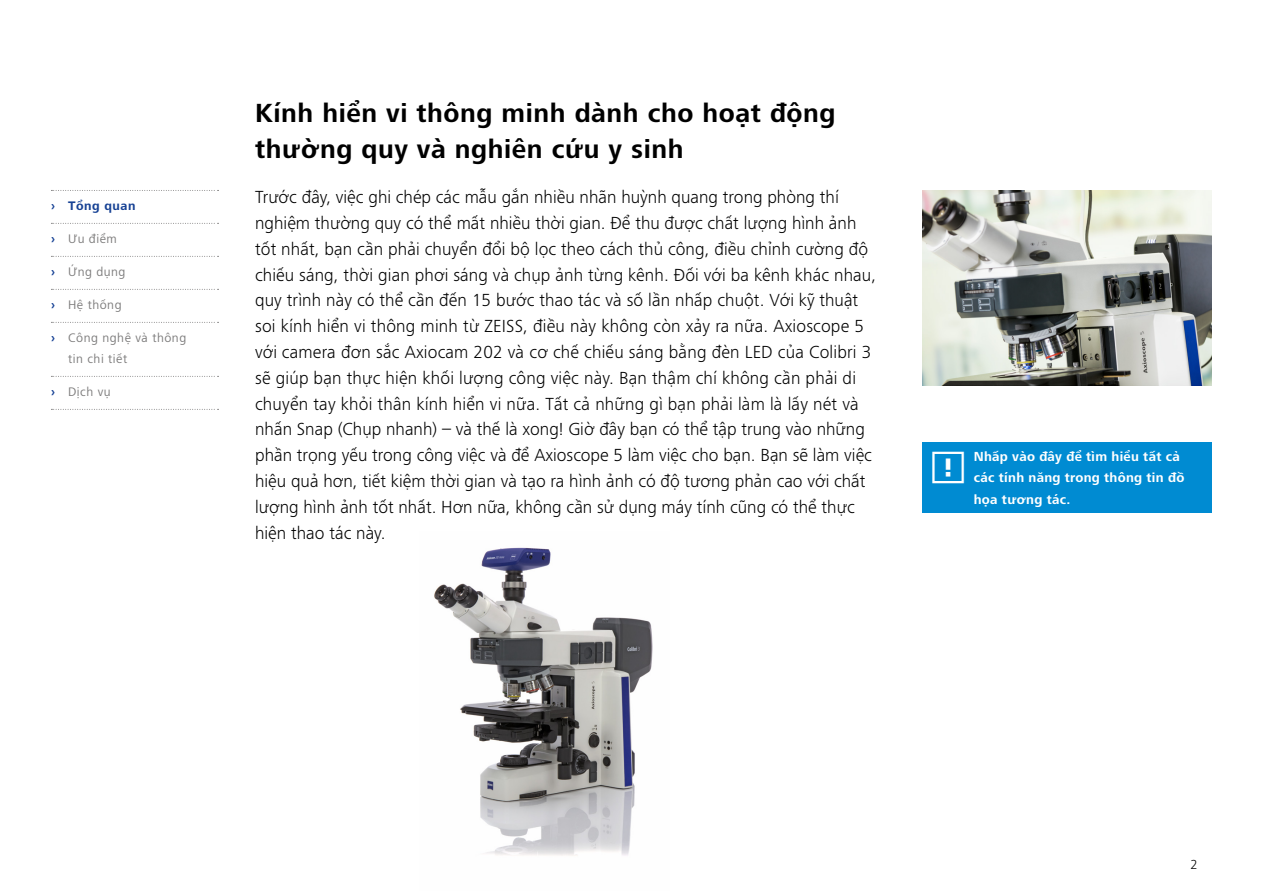
<style>
.page{position:relative;width:1263px;height:893px;background:#fff}
.page>*{position:absolute;margin:0;border:0;box-sizing:border-box;transform-origin:0 0}
.copy_9_bd{font:31.5px "zeiss iconfont web";color:#fff}
.head_18_bd{font:700 27px/36px "ZEISS Frutiger Next Viet";letter-spacing:.02em;color:#000}
.copy_12_lt{font:300 18px/25.8px "ZEISS Frutiger Next Viet";color:#000}
.copy_9_bd-2{font:700 13.5px/21.3px "ZEISS Frutiger Next Viet";letter-spacing:.02em;color:#fff}
.t1{font:300 13.5px "ZEISS Frutiger Next Viet";color:#000}
.t2{font:12.75px/21px "ZEISS Frutiger Next Viet";letter-spacing:.04em;color:#7c7b7b}
.t3{font:700 12.75px "ZEISS Frutiger Next Viet";letter-spacing:.04em;color:#164194}
.s1{font-weight:700;color:#164194}
</style>
<div class="page">
<img style="left:923px;top:190px;width:289px;height:196px">
<img style="left:434px;top:547px;width:219px;height:309px">
<div style="left:923px;top:442px;width:289px;height:71px;background:#008bd2"></div>
<svg style="left:51px;top:190px;width:168px;height:1px"></svg>
<svg style="left:51px;top:223px;width:168px;height:1px"></svg>
<svg style="left:51px;top:256px;width:168px;height:1px"></svg>
<svg style="left:51px;top:289px;width:168px;height:1px"></svg>
<svg style="left:51px;top:322px;width:168px;height:1px"></svg>
<svg style="left:51px;top:376px;width:168px;height:1px"></svg>
<svg style="left:51px;top:409px;width:168px;height:1px"></svg>
<p class="t3" style="left:51px;top:197px;width:86px">› Tổng quan</p>
<p class="t2" style="left:51px;top:228px;width:67px"><span class="s1">›</span> Ưu điểm</p>
<p class="t2" style="left:51px;top:261px;width:76px"><span class="s1">›</span> Ứng dụng</p>
<p class="t2" style="left:51px;top:294px;width:72px"><span class="s1">›</span> Hệ thống</p>
<p class="t2" style="left:68px;top:327px;width:120px;text-indent:-17px"><span class="s1">›</span> Công nghệ và thông tin chi tiết</p>
<p class="t2" style="left:51px;top:381px;width:61px"><span class="s1">›</span> Dịch vụ</p>
<p class="head_18_bd" style="left:255px;top:94px;width:582px">Kính hiển vi thông minh dành cho hoạt động thường quy và nghiên cứu y sinh</p>
<p class="copy_12_lt" style="left:255px;top:183px;width:622px">Trước đây, việc ghi chép các mẫu gắn nhiều nhãn huỳnh quang trong phòng thí nghiệm thường quy có thể mất nhiều thời gian. Để thu được chất lượng hình ảnh tốt nhất, bạn cần phải chuyển đổi bộ lọc theo cách thủ công, điều chỉnh cường độ chiếu sáng, thời gian phơi sáng và chụp ảnh từng kênh. Đối với ba kênh khác nhau, quy trình này có thể cần đến 15 bước thao tác và số lần nhấp chuột. Với kỹ thuật soi kính hiển vi thông minh từ ZEISS, điều này không còn xảy ra nữa. Axioscope 5 với camera đơn sắc Axiocam 202 và cơ chế chiếu sáng bằng đèn LED của Colibri 3 sẽ giúp bạn thực hiện khối lượng công việc này. Bạn thậm chí không cần phải di chuyển tay khỏi thân kính hiển vi nữa. Tất cả những gì bạn phải làm là lấy nét và nhấn Snap (Chụp nhanh) – và thế là xong! Giờ đây bạn có thể tập trung vào những phần trọng yếu trong công việc và để Axioscope 5 làm việc cho bạn. Bạn sẽ làm việc hiệu quả hơn, tiết kiệm thời gian và tạo ra hình ảnh có độ tương phản cao với chất lượng hình ảnh tốt nhất. Hơn nữa, không cần sử dụng máy tính cũng có thể thực hiện thao tác này.</p>
<p class="copy_9_bd" style="left:932px;top:451px;width:33px">J</p>
<p class="copy_9_bd-2" style="left:974px;top:445px;width:212px">Nhấp vào đây để tìm hiểu tất cả các tính năng trong thông tin đồ họa tương tác.</p>
<p class="t1" style="left:1190px;top:855px;width:9px">2</p>
</div>
